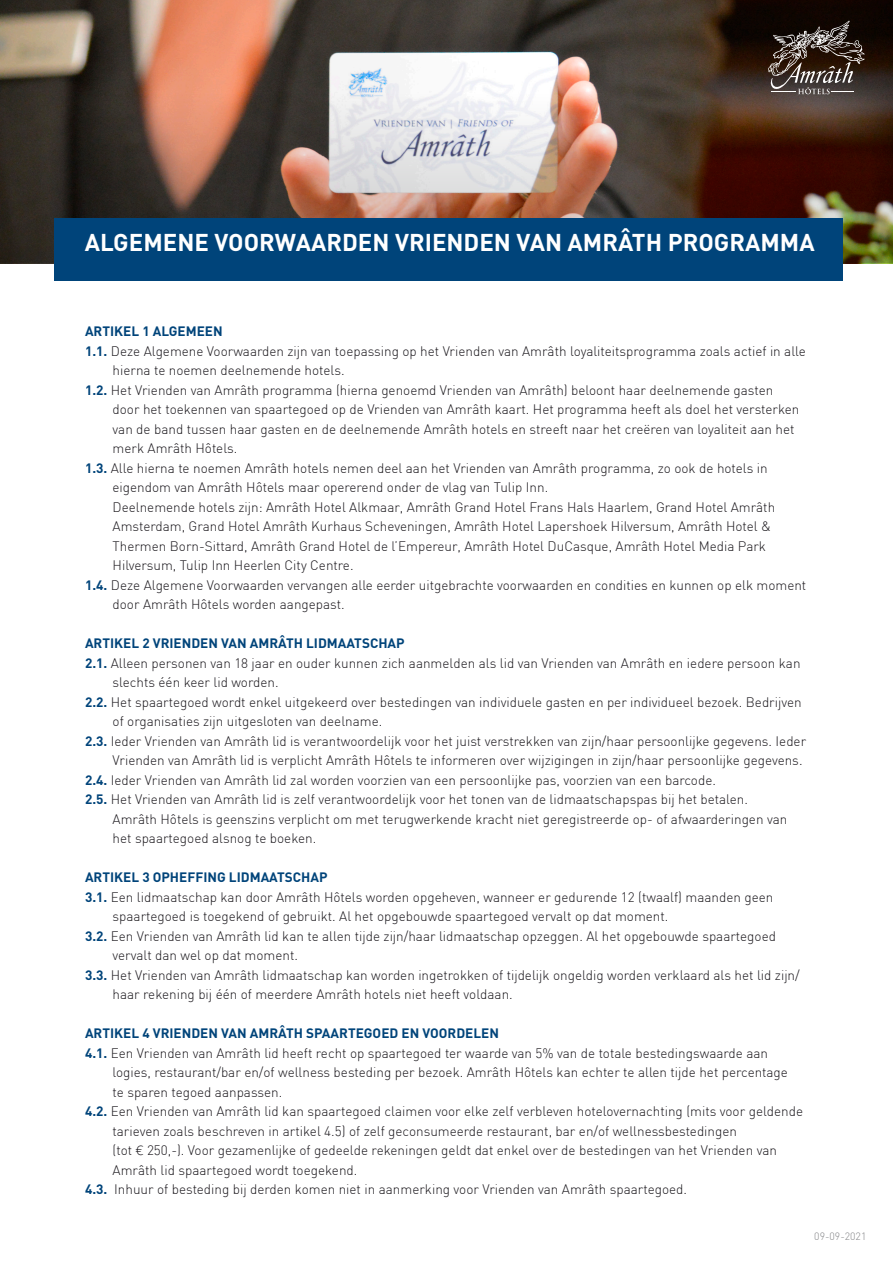
<style>
.page{position:relative;width:893px;height:1263px;background:#fff}
.page>*{position:absolute;margin:0;border:0;box-sizing:border-box;transform-origin:0 0}
.t1{font:700 24px "DIN";color:#fff}
.t2{font:300 13.5px "DIN";color:#1a171c}
.t3{font:700 13.5px "DIN";color:#00447a}
.t4{font:300 10.5px "DIN";color:#858688}
.s1{font-weight:700;color:#00447a}
.s2{font-family:"Akkurat"}
</style>
<div class="page">
<img style="left:0;top:0;width:893px;height:94px">
<img style="left:0;top:94px;width:893px;height:169px">
<div style="left:54px;top:219px;width:788px;height:62px;background:#00447a"></div>
<svg style="left:768px;top:21px;width:97px;height:73px"></svg>
<p class="t1" style="left:85px;top:227px;width:731px">ALGEMENE VOORWAARDEN VRIENDEN VAN AMRÂTH PROGRAMMA</p>
<p class="t3" style="left:85px;top:323px;width:139px">ARTIKEL 1 ALGEMEEN</p>
<p class="t2" style="left:85px;top:343px;width:722px"><span class="s1">1.1.</span> Deze Algemene Voorwaarden zijn van toepassing op het Vrienden van Amrâth loyaliteitsprogramma zoals actief in alle</p>
<p class="t2" style="left:113px;top:362px;width:234px">hierna te noemen deelnemende hotels.</p>
<p class="t2" style="left:85px;top:382px;width:690px"><span class="s1">1.2.</span> Het Vrienden van Amrâth programma (hierna genoemd Vrienden van Amrâth) beloont haar deelnemende gasten</p>
<p class="t2" style="left:113px;top:401px;width:688px">door het toekennen van spaartegoed op de Vrienden van Amrâth kaart. Het programma heeft als doel het versterken</p>
<p class="t2" style="left:113px;top:421px;width:683px">van de band tussen haar gasten en de deelnemende Amrâth hotels en streeft naar het creëren van loyaliteit aan het</p>
<p class="t2" style="left:113px;top:440px;width:126px">merk Amrâth Hôtels.</p>
<p class="t2" style="left:85px;top:460px;width:684px"><span class="s1">1.3.</span> Alle hierna te noemen Amrâth hotels nemen deel aan het Vrienden van Amrâth programma, zo ook de hotels in</p>
<p class="t2" style="left:113px;top:479px;width:437px">eigendom van Amrâth Hôtels maar opererend onder de vlag van Tulip Inn.</p>
<p class="t2" style="left:113px;top:499px;width:664px">Deelnemende hotels zijn: Amrâth Hotel Alkmaar, Amrâth Grand Hotel Frans Hals Haarlem, Grand Hotel Amrâth</p>
<p class="t2" style="left:113px;top:518px;width:660px">Amsterdam, Grand Hotel Amrâth Kurhaus Scheveningen, Amrâth Hotel Lapershoek Hilversum, Amrâth Hotel &amp;</p>
<p class="t2" style="left:113px;top:538px;width:655px">Thermen Born-Sittard, Amrâth Grand Hotel de l’Empereur, Amrâth Hotel DuCasque, Amrâth Hotel Media Park</p>
<p class="t2" style="left:113px;top:557px;width:243px">Hilversum, Tulip Inn Heerlen City Centre.</p>
<p class="t2" style="left:85px;top:577px;width:723px"><span class="s1">1.4.</span> Deze Algemene Voorwaarden vervangen alle eerder uitgebrachte voorwaarden en condities en kunnen op elk moment</p>
<p class="t2" style="left:113px;top:596px;width:234px">door Amrâth Hôtels worden aangepast.</p>
<p class="t3" style="left:85px;top:635px;width:321px">ARTIKEL 2 VRIENDEN VAN AMRÂTH LIDMAATSCHAP</p>
<p class="t2" style="left:85px;top:655px;width:717px"><span class="s1">2.1.</span> Alleen personen van 18 jaar en ouder kunnen zich aanmelden als lid van Vrienden van Amrâth en iedere persoon kan</p>
<p class="t2" style="left:113px;top:674px;width:168px">slechts één keer lid worden.</p>
<p class="t2" style="left:85px;top:694px;width:718px"><span class="s1">2.2.</span> Het spaartegoed wordt enkel uitgekeerd over bestedingen van individuele gasten en per individueel bezoek. Bedrijven</p>
<p class="t2" style="left:113px;top:713px;width:271px">of organisaties zijn uitgesloten van deelname.</p>
<p class="t2" style="left:85px;top:733px;width:723px"><span class="s1">2.3.</span> Ieder Vrienden van Amrâth lid is verantwoordelijk voor het juist verstrekken van zijn/haar persoonlijke gegevens. Ieder</p>
<p class="t2" style="left:113px;top:752px;width:691px">Vrienden van Amrâth lid is verplicht Amrâth Hôtels te informeren over wijzigingen in zijn/haar persoonlijke gegevens.</p>
<p class="t2" style="left:85px;top:772px;width:632px"><span class="s1">2.4.</span> Ieder Vrienden van Amrâth lid zal worden voorzien van een persoonlijke pas, voorzien van een barcode.</p>
<p class="t2" style="left:85px;top:791px;width:664px"><span class="s1">2.5.</span> Het Vrienden van Amrâth lid is zelf verantwoordelijk voor het tonen van de lidmaatschapspas bij het betalen.</p>
<p class="t2" style="left:113px;top:811px;width:676px">Amrâth Hôtels is geenszins verplicht om met terugwerkende kracht niet geregistreerde op- of afwaarderingen van</p>
<p class="t2" style="left:113px;top:830px;width:205px">het spaartegoed alsnog te boeken.</p>
<p class="t3" style="left:85px;top:869px;width:244px">ARTIKEL 3 OPHEFFING LIDMAATSCHAP</p>
<p class="t2" style="left:85px;top:889px;width:690px"><span class="s1">3.1.</span> Een lidmaatschap kan door Amrâth Hôtels worden opgeheven, wanneer er gedurende 12 (twaalf) maanden geen</p>
<p class="t2" style="left:113px;top:908px;width:557px">spaartegoed is toegekend of gebruikt. Al het opgebouwde spaartegoed vervalt op dat moment.</p>
<p class="t2" style="left:85px;top:928px;width:692px"><span class="s1">3.2.</span> Een Vrienden van Amrâth lid kan te allen tijde zijn/haar lidmaatschap opzeggen. Al het opgebouwde spaartegoed</p>
<p class="t2" style="left:113px;top:947px;width:187px">vervalt dan wel op dat moment.</p>
<p class="t2" style="left:85px;top:967px;width:716px"><span class="s1">3.3.</span> Het Vrienden van Amrâth lidmaatschap kan worden ingetrokken of tijdelijk ongeldig worden verklaard als het lid zijn/</p>
<p class="t2" style="left:113px;top:986px;width:402px">haar rekening bij één of meerdere Amrâth hotels niet heeft voldaan.</p>
<p class="t3" style="left:85px;top:1025px;width:415px">ARTIKEL 4 VRIENDEN VAN AMRÂTH SPAARTEGOED EN VOORDELEN</p>
<p class="t2" style="left:85px;top:1045px;width:684px"><span class="s1">4.1.</span> Een Vrienden van Amrâth lid heeft recht op spaartegoed ter waarde van 5% van de totale bestedingswaarde aan</p>
<p class="t2" style="left:113px;top:1064px;width:677px">logies, restaurant/bar en/of wellness besteding per bezoek. Amrâth Hôtels kan echter te allen tijde het percentage</p>
<p class="t2" style="left:113px;top:1084px;width:171px">te sparen tegoed aanpassen.</p>
<p class="t2" style="left:85px;top:1103px;width:720px"><span class="s1">4.2.</span> Een Vrienden van Amrâth lid kan spaartegoed claimen voor elke zelf verbleven hotelovernachting (mits voor geldende</p>
<p class="t2" style="left:113px;top:1123px;width:626px">tarieven zoals beschreven in artikel 4.5) of zelf geconsumeerde restaurant, bar en/of wellnessbestedingen</p>
<p class="t2" style="left:113px;top:1142px;width:666px">(tot <span class="s2">€</span> 250,-). Voor gezamenlijke of gedeelde rekeningen geldt dat enkel over de bestedingen van het Vrienden van</p>
<p class="t2" style="left:113px;top:1162px;width:246px">Amrâth lid spaartegoed wordt toegekend.</p>
<p class="t2" style="left:85px;top:1181px;width:604px"><span class="s1">4.3.</span> Inhuur of besteding bij derden komen niet in aanmerking voor Vrienden van Amrâth spaartegoed.</p>
<p class="t4" style="left:814px;top:1229px;width:54px">09-09-2021</p>
</div>
